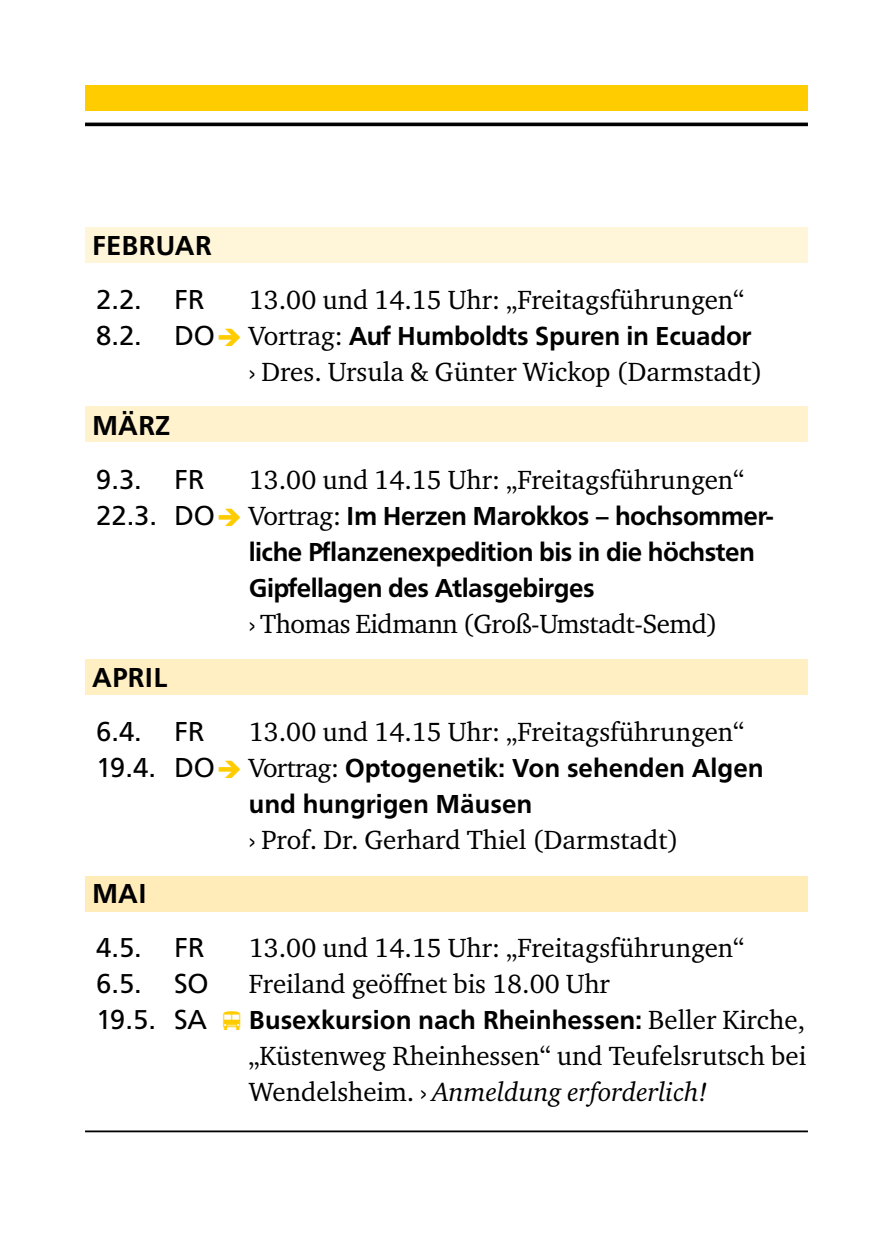
<style>
.page{position:relative;width:893px;height:1259px;background:#fff}
.page>*{position:absolute;margin:0;border:0;box-sizing:border-box;transform-origin:0 0}
.t1{font:28.5px/36px "Front Page";color:#000}
.t2{font:700 28.5px "Front Page";color:#000}
.t3{font:27px/36px "Charter ITC Std";color:#000}
.t4{font:700 27px/36px "Front Page";letter-spacing:-.01em;color:#000}
.t5{font:27px "Charter ITC Std";letter-spacing:-.02em;color:#000}
.s1{font-family:"Charter ITC Std";font-weight:400}
.s2{font-weight:400;font-size:28.5px}
.s3{color:#fc0}
.s4{font-style:italic}
</style>
<div class="page">
<hr style="left:85px;top:123px;width:723px;height:3px;background:#000">
<hr style="left:85px;top:1130px;width:723px;height:2px;background:#000">
<div style="left:85px;top:85px;width:723px;height:26px;background:#fc0"></div>
<div style="left:85px;top:876px;width:723px;height:36px;background:#ffecb8"></div>
<div style="left:85px;top:406px;width:723px;height:36px;background:#fff2cd"></div>
<div style="left:85px;top:659px;width:723px;height:36px;background:#ffefc3"></div>
<div style="left:85px;top:227px;width:723px;height:35px;background:#fff5d8"></div>
<p class="t2" style="left:92px;top:229px;width:121px">FEBRUAR</p>
<p class="t1" style="left:96px;top:282px;width:120px">2.2. FR<br>8.2. DO</p>
<p class="t2" style="left:92px;top:409px;width:80px">MÄRZ</p>
<p class="t1" style="left:96px;top:462px;width:120px">9.3. FR<br>22.3. DO</p>
<p class="t2" style="left:92px;top:661px;width:77px">APRIL</p>
<p class="t1" style="left:96px;top:714px;width:120px">6.4. FR<br>19.4. DO</p>
<p class="t2" style="left:92px;top:877px;width:56px">MAI</p>
<p class="t3" style="left:249px;top:281px;width:497px">13.00 und 14.15 Uhr: „Freitagsführungen“</p>
<p class="t4" style="left:249px;top:318px;width:504px"><span class="s1">Vortrag:</span> Auf Humboldts Spuren in Ecuador</p>
<p class="t3" style="left:249px;top:353px;width:516px">› Dres. Ursula &amp; Günter Wickop (Darmstadt)</p>
<p class="t3" style="left:249px;top:461px;width:497px">13.00 und 14.15 Uhr: „Freitagsführungen“</p>
<p class="t4" style="left:249px;top:498px;width:526px"><span class="s1">Vortrag:</span> Im Herzen Marokkos – hochsommer&shy;liche Pflanzenexpedition bis in die höchsten<br>Gipfellagen des Atlasgebirges</p>
<p class="t5" style="left:249px;top:607px;width:471px">› Thomas Eidmann (Groß-Umstadt-Semd)</p>
<p class="t3" style="left:249px;top:713px;width:497px">13.00 und 14.15 Uhr: „Freitagsführungen“</p>
<p class="t4" style="left:249px;top:750px;width:516px"><span class="s1">Vortrag:</span> Optogenetik: Von sehenden Algen und hungrigen Mäusen</p>
<p class="t3" style="left:249px;top:821px;width:431px">› Prof. Dr. Gerhard Thiel (Darmstadt)</p>
<p class="t3" style="left:249px;top:929px;width:497px">13.00 und 14.15 Uhr: „Freitagsführungen“<br>Freiland geöffnet bis 18.00 Uhr</p>
<p class="t1" style="left:96px;top:930px;width:114px">4.5. FR<br>6.5. SO</p>
<p class="t4" style="left:96px;top:1002px;width:711px"><span class="s2">19.5. SA</span> <span class="s3">❖</span>Busexkursion nach Rheinhessen: <span class="s1">Beller Kirche,</span></p>
<p class="t3" style="left:249px;top:1037px;width:559px">„Küstenweg Rheinhessen“ und Teufelsrutsch bei<br>Wendelsheim. › <span class="s4">Anmeldung erforderlich!</span></p>
</div>
